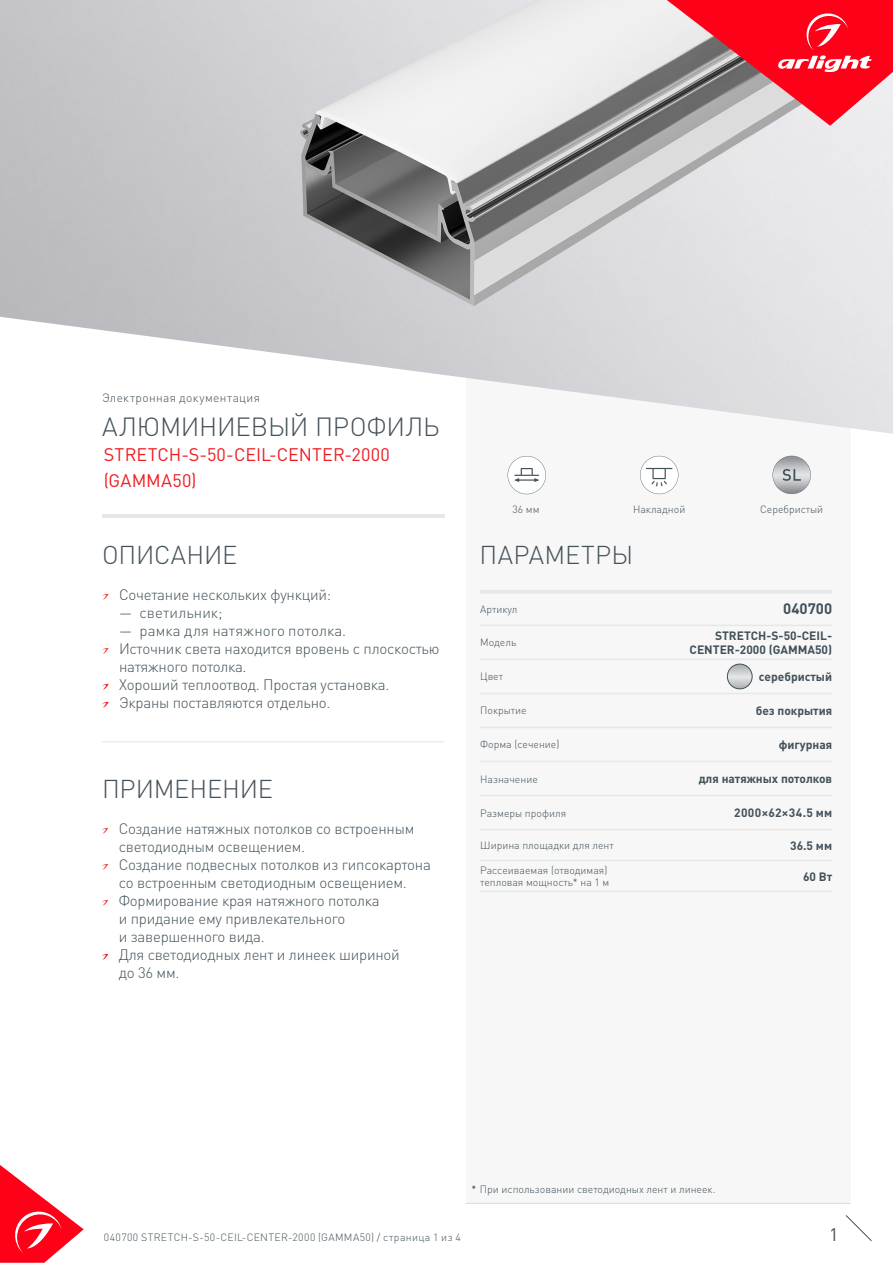
<style>
.page{position:relative;width:893px;height:1263px;background:#fff}
.page>*{position:absolute;margin:0;border:0;box-sizing:border-box;transform-origin:0 0}
.t1{font:300 25.95px "DIN Pro";letter-spacing:-.01em;color:#425159}
.t2{font:300 25.5px "DIN Pro";letter-spacing:-.005em;color:#425159}
.t3{font:300 25.5px "DIN Pro";letter-spacing:.015em;color:#425159}
.t4{font:18px/25.5px "DIN Pro";letter-spacing:.01em;color:#ee1d23}
.t5{font:18px "DIN Pro";color:#425159}
.t6{font:300 15px/18px "DIN Pro";letter-spacing:-.015em;color:#425159}
.t7{font:300 15px "DIN Pro";letter-spacing:.01em;color:#425159}
.t8{font:300 15px "DIN Pro";letter-spacing:.005em;color:#425159}
.t9{font:700 15px "DIN Pro";color:#425159}
.t10{font:700 12px/14.4px "DIN Pro";color:#425159;text-align:right}
.t11{font:300 12px "DIN Pro";letter-spacing:.03em;color:#425159}
.t12{font:700 12px "DIN Pro";letter-spacing:.03em;color:#425159}
.t13{font:300 10.5px/12.6px "DIN Pro";color:#425159}
.t14{font:300 10.5px "DIN Pro";letter-spacing:.04em;color:#425159}
.s1{color:#231f20}
</style>
<div class="page">
<svg style="left:0;top:1165px;width:84px;height:98px"></svg>
<svg style="left:845px;top:1215px;width:27px;height:26px"></svg>
<svg style="left:102px;top:828px;width:6px;height:6px"></svg>
<svg style="left:102px;top:864px;width:6px;height:6px"></svg>
<svg style="left:102px;top:900px;width:6px;height:6px"></svg>
<svg style="left:102px;top:954px;width:6px;height:6px"></svg>
<div style="left:466px;top:250px;width:384px;height:953px;background:#f7f7f8"></div>
<svg style="left:508px;top:456px;width:38px;height:38px"></svg>
<img style="left:0;top:0;width:893px;height:434px">
<hr style="left:102px;top:514px;width:342px;height:3px;background:#e6e7e9">
<svg style="left:102px;top:594px;width:7px;height:6px"></svg>
<svg style="left:102px;top:648px;width:7px;height:6px"></svg>
<svg style="left:102px;top:684px;width:7px;height:6px"></svg>
<svg style="left:102px;top:702px;width:7px;height:6px"></svg>
<hr style="left:102px;top:741px;width:342px;height:1px;background:#e6e7e9">
<hr style="left:480px;top:590px;width:148px;height:4px;background:#e6e7e9">
<hr style="left:628px;top:590px;width:204px;height:4px;background:#e6e7e9">
<hr style="left:480px;top:625px;width:148px;height:1px;background:#e6e7e9">
<hr style="left:628px;top:625px;width:204px;height:1px;background:#e6e7e9">
<hr style="left:480px;top:659px;width:148px;height:1px;background:#e6e7e9">
<hr style="left:628px;top:659px;width:204px;height:1px;background:#e6e7e9">
<hr style="left:480px;top:693px;width:148px;height:1px;background:#e6e7e9">
<hr style="left:628px;top:693px;width:204px;height:1px;background:#e6e7e9">
<hr style="left:480px;top:727px;width:148px;height:1px;background:#e6e7e9">
<hr style="left:628px;top:727px;width:204px;height:1px;background:#e6e7e9">
<hr style="left:480px;top:761px;width:148px;height:1px;background:#e6e7e9">
<hr style="left:628px;top:761px;width:204px;height:1px;background:#e6e7e9">
<hr style="left:480px;top:795px;width:148px;height:1px;background:#e6e7e9">
<hr style="left:628px;top:795px;width:204px;height:1px;background:#e6e7e9">
<hr style="left:480px;top:829px;width:148px;height:1px;background:#e6e7e9">
<hr style="left:628px;top:829px;width:204px;height:1px;background:#e6e7e9">
<hr style="left:480px;top:860px;width:148px;height:1px;background:#e6e7e9">
<hr style="left:628px;top:860px;width:204px;height:1px;background:#e6e7e9">
<hr style="left:480px;top:891px;width:148px;height:1px;background:#e6e7e9">
<hr style="left:628px;top:891px;width:204px;height:1px;background:#e6e7e9">
<svg style="left:667px;top:0;width:226px;height:126px;background:#df5462"></svg>
<svg style="left:727px;top:664px;width:25px;height:25px"></svg>
<div style="left:727px;top:664px;width:25px;height:25px;border:1px solid #425159;border-radius:50%"></div>
<svg style="left:773px;top:456px;width:38px;height:38px"></svg>
<hr style="left:466px;top:1203px;width:384px;height:1px;background:#dcdddf">
<svg style="left:640px;top:456px;width:38px;height:38px"></svg>
<p class="t11" style="left:102px;top:389px;width:160px">Электронная документация</p>
<p class="t1" style="left:102px;top:408px;width:339px">АЛЮМИНИЕВЫЙ ПРОФИЛЬ</p>
<p class="t4" style="left:104px;top:441px;width:288px">STRETCH-S-50-CEIL-CENTER-2000 (GAMMA50)</p>
<p class="t13" style="left:512px;top:502px;width:29px">36 мм</p>
<p class="t13" style="left:760px;top:502px;width:65px">Серебристый</p>
<p class="t13" style="left:633px;top:503px;width:54px">Накладной</p>
<p class="t2" style="left:102px;top:537px;width:137px">ОПИСАНИЕ</p>
<p class="t3" style="left:479px;top:537px;width:155px">ПАРАМЕТРЫ</p>
<p class="t6" style="left:119px;top:584px;width:214px">Сочетание нескольких функций:</p>
<p class="t8" style="left:119px;top:602px;width:105px">— светильник;</p>
<p class="t7" style="left:119px;top:620px;width:229px">— рамка для натяжного потолка.</p>
<p class="t6" style="left:119px;top:638px;width:322px">Источник света находится вровень с плоскостью натяжного потолка.</p>
<p class="t6" style="left:119px;top:674px;width:272px">Хороший теплоотвод. Простая установка.</p>
<p class="t6" style="left:119px;top:692px;width:213px">Экраны поставляются отдельно.</p>
<p class="t13" style="left:480px;top:602px;width:39px">Артикул</p>
<p class="t9" style="left:783px;top:599px;width:50px">040700</p>
<p class="t13" style="left:480px;top:636px;width:38px">Модель</p>
<p class="t10" style="left:690px;top:628px;width:144px">STRETCH-S-50-CEIL-<br>CENTER-2000 (GAMMA50)</p>
<p class="t13" style="left:480px;top:670px;width:24px">Цвет</p>
<p class="t10" style="left:759px;top:669px;width:75px">серебристый</p>
<p class="t13" style="left:480px;top:704px;width:48px">Покрытие</p>
<p class="t10" style="left:756px;top:703px;width:78px">без покрытия</p>
<p class="t13" style="left:480px;top:738px;width:81px">Форма (сечение)</p>
<p class="t10" style="left:779px;top:737px;width:55px">фигурная</p>
<p class="t13" style="left:480px;top:772px;width:59px">Назначение</p>
<p class="t10" style="left:699px;top:771px;width:135px">для натяжных потолков</p>
<p class="t13" style="left:480px;top:806px;width:87px">Размеры профиля</p>
<p class="t12" style="left:734px;top:805px;width:99px">2000×62×34.5 мм</p>
<p class="t13" style="left:480px;top:838px;width:135px">Ширина площадки для лент</p>
<p class="t10" style="left:790px;top:837px;width:43px">36.5 мм</p>
<p class="t13" style="left:480px;top:863px;width:131px">Рассеиваемая (отводимая) тепловая мощность* на 1 м</p>
<p class="t10" style="left:803px;top:868px;width:31px">60 Вт</p>
<p class="t2" style="left:102px;top:771px;width:172px">ПРИМЕНЕНИЕ</p>
<p class="t6" style="left:119px;top:818px;width:297px">Создание натяжных потолков со встроенным светодиодным освещением.</p>
<p class="t6" style="left:119px;top:854px;width:314px">Создание подвесных потолков из гипсокартона со встроенным светодиодным освещением.</p>
<p class="t6" style="left:119px;top:890px;width:262px">Формирование края натяжного потолка и придание ему привлекательного<br>и завершенного вида.</p>
<p class="t6" style="left:119px;top:944px;width:283px">Для светодиодных лент и линеек шириной до 36 мм.</p>
<p class="t13" style="left:471px;top:1183px;width:246px"><span class="s1">*</span> При использовании светодиодных лент и линеек.</p>
<p class="t14" style="left:104px;top:1230px;width:358px">040700 STRETCH-S-50-CEIL-CENTER-2000 (GAMMA50) / страница 1 из 4</p>
<p class="t5" style="left:829px;top:1222px;width:11px">1</p>
</div>
